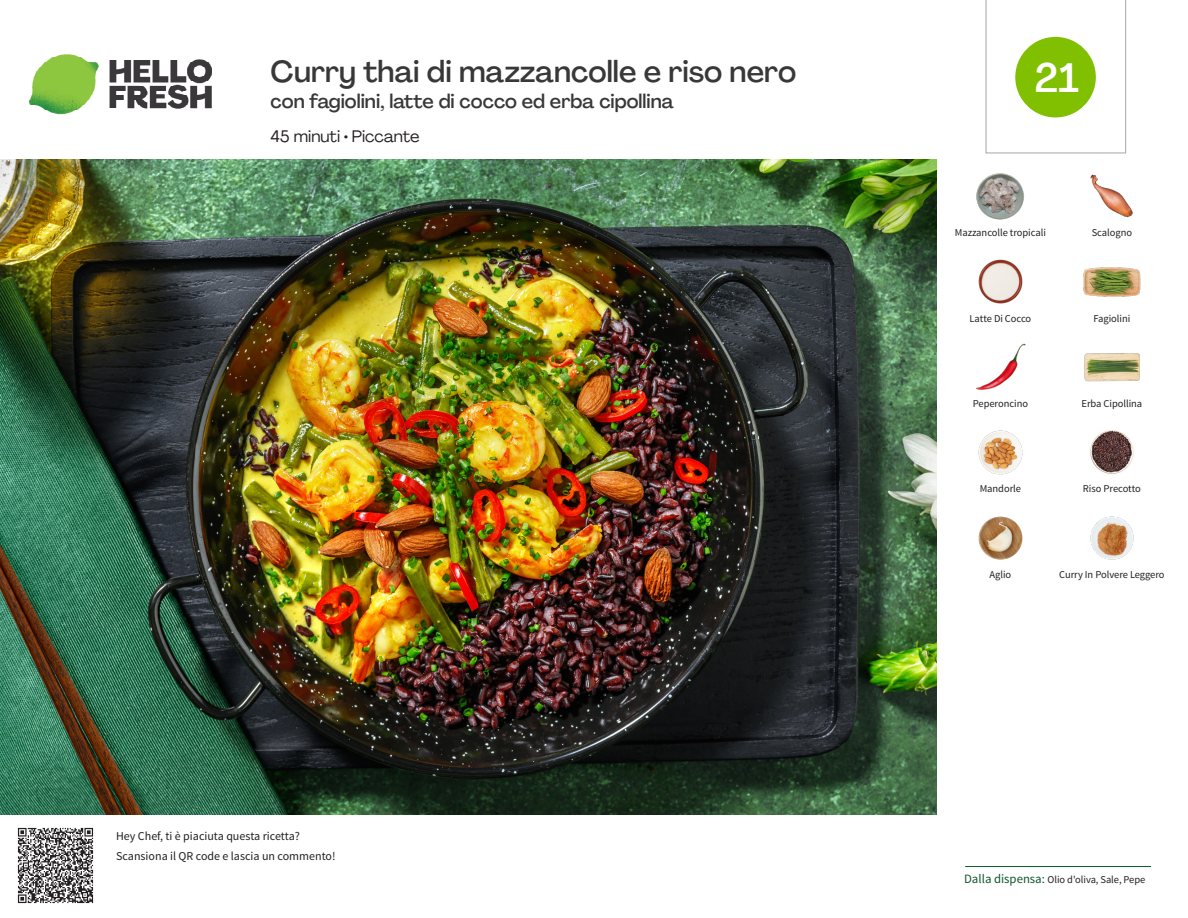
<style>
.page{position:relative;width:1188px;height:918px;background:#fff}
.page>*{position:absolute;margin:0;border:0;box-sizing:border-box;transform-origin:0 0}
.t1{font:500 40.5px "Agrandir";color:#fff}
._15_Titel_UK{font:500 30px "Agrandir";color:#383839}
._15_Titel_UK-2{font:500 19.5px "Agrandir";color:#383839}
._02_Box_Type{font:16.5px "Agrandir";color:#231f20}
._06_Before_Start{font:12px "Source Sans Pro";color:#231f20}
._18_FRONT_ingredients_UK{font:10.5px "Source Sans Pro";letter-spacing:-.005em;color:#231f20}
.t2{font:10.5px "Source Sans Variable";letter-spacing:-.005em;color:#231f20}
.s1{font-family:"Source Sans Pro";font-size:12.75px;color:#0e572c}
</style>
<div class="page">
<img style="left:30px;top:54px;width:181px;height:61px">
<hr style="left:965px;top:866px;width:186px;height:1px;background:#0e572c">
<img style="left:0;top:159px;width:936px;height:655px">
<img style="left:1090px;top:174px;width:43px;height:44px">
<img style="left:976px;top:173px;width:48px;height:47px">
<img style="left:1083px;top:267px;width:58px;height:30px">
<img style="left:978px;top:259px;width:45px;height:45px">
<img style="left:1084px;top:353px;width:56px;height:29px">
<img style="left:976px;top:343px;width:50px;height:47px">
<img style="left:1090px;top:430px;width:44px;height:44px">
<img style="left:978px;top:430px;width:45px;height:45px">
<img style="left:1090px;top:516px;width:44px;height:44px">
<img style="left:978px;top:516px;width:45px;height:44px">
<img style="left:17px;top:827px;width:77px;height:77px">
<svg style="left:985px;top:0;width:141px;height:154px"></svg>
<p class="_15_Titel_UK" style="left:271px;top:53px;width:527px">Curry thai di mazzancolle e riso nero</p>
<p class="_15_Titel_UK-2" style="left:271px;top:89px;width:405px">con fagiolini, latte di cocco ed erba cipollina</p>
<p class="_02_Box_Type" style="left:271px;top:126px;width:151px">45 minuti • Piccante</p>
<p class="_06_Before_Start" style="left:116px;top:829px;width:185px">Hey Chef, ti è piaciuta questa ricetta?</p>
<p class="_06_Before_Start" style="left:116px;top:848px;width:221px">Scansiona il QR code e lascia un commento!</p>
<p class="t1" style="left:1035px;top:53px;width:46px">21</p>
<p class="_18_FRONT_ingredients_UK" style="left:955px;top:226px;width:93px">Mazzancolle tropicali</p>
<p class="_18_FRONT_ingredients_UK" style="left:1092px;top:226px;width:42px">Scalogno</p>
<p class="_18_FRONT_ingredients_UK" style="left:970px;top:312px;width:63px">Latte Di Cocco</p>
<p class="_18_FRONT_ingredients_UK" style="left:1093px;top:312px;width:38px">Fagiolini</p>
<p class="_18_FRONT_ingredients_UK" style="left:973px;top:397px;width:57px">Peperoncino</p>
<p class="_18_FRONT_ingredients_UK" style="left:1082px;top:397px;width:62px">Erba Cipollina</p>
<p class="_18_FRONT_ingredients_UK" style="left:980px;top:482px;width:43px">Mandorle</p>
<p class="_18_FRONT_ingredients_UK" style="left:1083px;top:482px;width:59px">Riso Precotto</p>
<p class="_18_FRONT_ingredients_UK" style="left:990px;top:568px;width:23px">Aglio</p>
<p class="_18_FRONT_ingredients_UK" style="left:1059px;top:568px;width:107px">Curry In Polvere Leggero</p>
<p class="t2" style="left:964px;top:873px;width:183px"><span class="s1">Dalla dispensa:</span> Olio d'oliva, Sale, Pepe</p>
</div>
